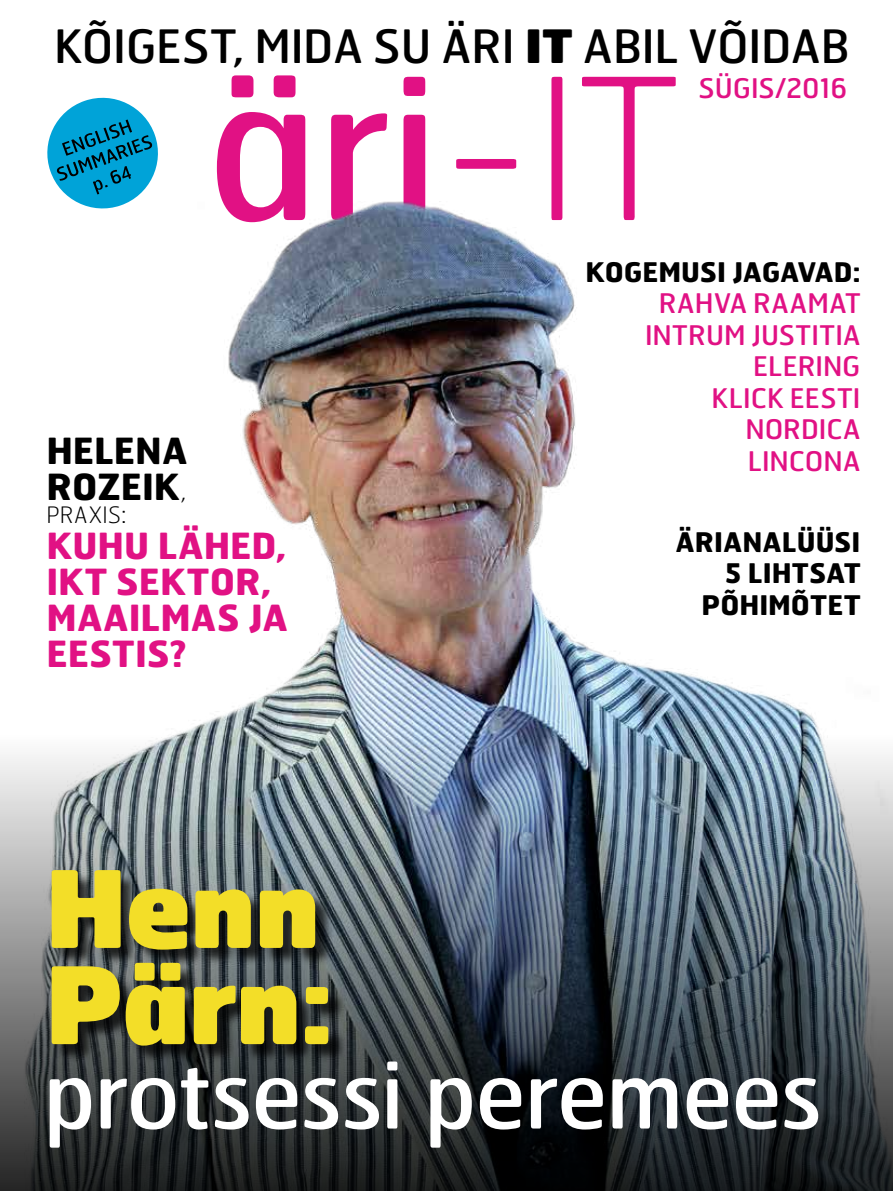
<style>
.page{position:relative;width:893px;height:1191px;background:#fff}
.page>*{position:absolute;margin:0;border:0;box-sizing:border-box;transform-origin:0 0}
.t1{font:195.6px "Hermes";color:#e11184}
.t2{font:900 106.35px/96.1px "Hermes";letter-spacing:-.01em;color:#f3de28}
.t3{font:91.5px "Hermes";letter-spacing:-.015em;color:#fff}
.t4{font:45.9px "Hermes";letter-spacing:-.005em;color:#000}
.t5{font:700 36px/36px "Hermes";letter-spacing:.015em;color:#e11184}
.t6{font:700 36px "Hermes";color:#000}
.t7{font:27px/31.5px "Hermes";color:#e11184;text-align:right}
.t8{font:700 27px/31.5px "Hermes";color:#000;text-align:right}
.t9{font:100 22.65px "Hermes";letter-spacing:.02em;color:#000}
.s1{font-weight:900}
.s2{font-weight:100}
.s3{font-weight:100;font-size:27.45px}
</style>
<div class="page">
<img style="left:228px;top:201px;width:347px;height:354px">
<img style="left:0;top:555px;width:893px;height:636px">
<svg style="left:47px;top:97px;width:111px;height:112px"></svg>
<div style="left:54px;top:872px;width:293px;height:192px;background:#000;opacity:.75"></div>
<h3 class="t4" style="left:54px;top:17px;width:797px">KÕIGEST, MIDA SU ÄRI <span class="s1">it</span> ABIL VÕIDAB</h3>
<h3 class="t6" style="left:46px;top:427px;width:142px">HELENA</h3>
<h1 class="t1" style="left:207px;top:24px;width:472px">ÄRI<span class="s2">-IT</span></h1>
<p class="t7" style="left:698px;top:71px;width:150px">SÜGIS/2016</p>
<p class="t8" style="left:586px;top:255px;width:276px">KOGEMUSI JAGAVAD:</p>
<p class="t7" style="left:645px;top:287px;width:217px">RAHVA RAAMAT<br>INTRUM JUSTITIA<br>ELERING<br>KLICK EESTI<br>NORDICA</p>
<p class="t7" style="left:748px;top:444px;width:114px">LINCONA</p>
<h3 class="t6" style="left:46px;top:463px;width:141px">ROZEIK<span class="s3">,</span></h3>
<p class="t9" style="left:46px;top:500px;width:81px">PRAXIS:</p>
<h3 class="t5" style="left:46px;top:526px;width:243px">KUHU LÄHED,<br>IKT SEKTOR,<br>MAAILMAS JA<br>EESTIS?</h3>
<p class="t8" style="left:676px;top:525px;width:186px">ÄRIANALÜÜSI<br>5 LIHTSAT<br>PÕHIMÕTET</p>
<h2 class="t2" style="left:45px;top:856px;width:290px">Henn<br>Pärn:</h2>
<h3 class="t3" style="left:43px;top:1036px;width:780px">PROTSESSI PEREMEES</h3>
</div>
